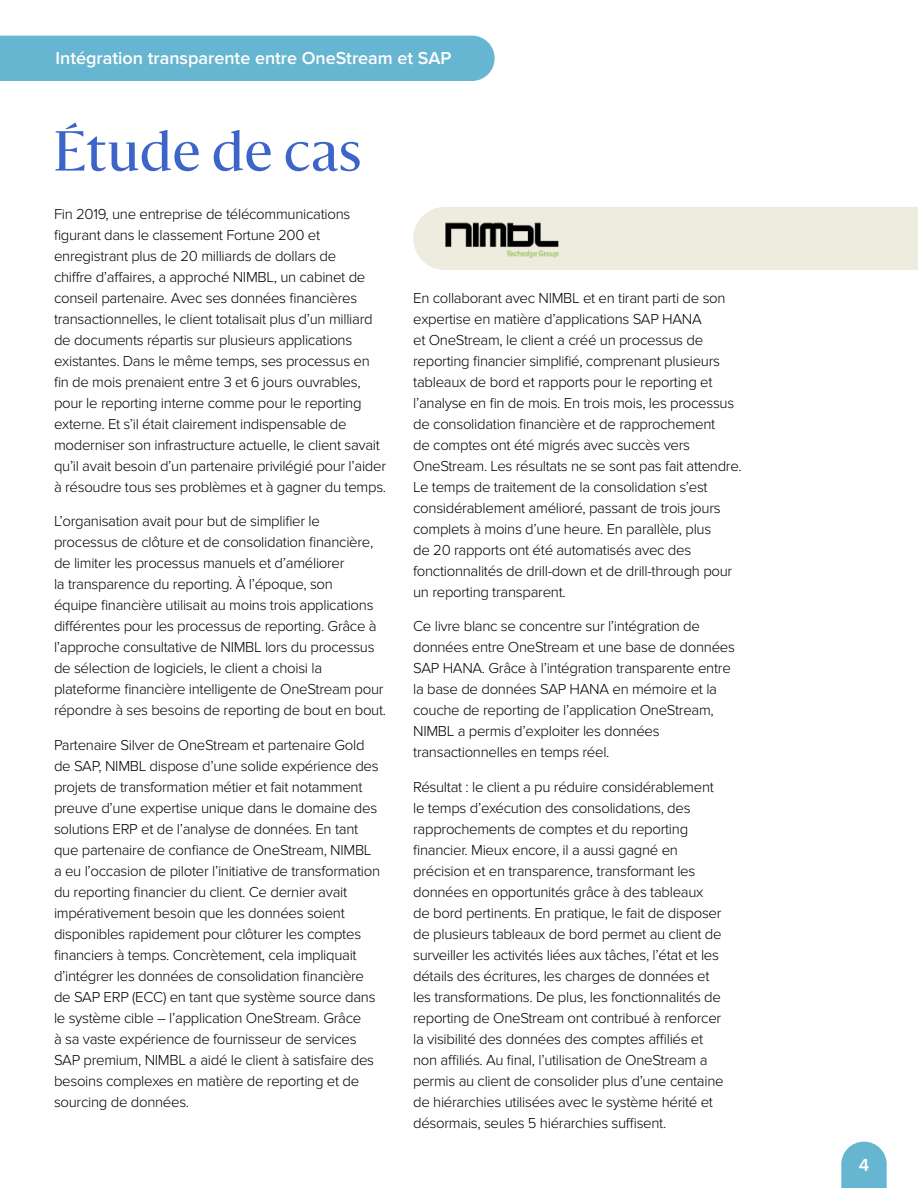
<style>
.page{position:relative;width:918px;height:1188px;background:#fff}
.page>*{position:absolute;margin:0;border:0;box-sizing:border-box;transform-origin:0 0}
.t1{font:52.5px "Sanomat";letter-spacing:.03em;color:#3d65c9}
.t2{font:600 18px "Proxima Nova";color:#fff}
.t3{font:300 15px/21px "Proxima Nova";letter-spacing:-.02em;color:#000}
</style>
<div class="page">
<div style="left:0;top:36px;width:495px;height:45px;background:#66b5d1"></div>
<svg style="left:841px;top:1142px;width:46px;height:46px;background:#77bdd6"></svg>
<div style="left:413px;top:207px;width:505px;height:63px;background:#eeebdf"></div>
<img style="left:444px;top:217px;width:122px;height:41px">
<p class="t2" style="left:56px;top:48px;width:397px">Intégration transparente entre OneStream et SAP</p>
<h1 class="t1" style="left:54px;top:113px;width:308px">Étude de cas</h1>
<p class="t3" style="left:54px;top:203px;width:334px">Fin 2019, une entreprise de télécommunications figurant dans le classement Fortune 200 et enregistrant plus de 20 milliards de dollars de<br>chiffre d’affaires, a approché NIMBL, un cabinet de conseil partenaire. Avec ses données financières transactionnelles, le client totalisait plus d’un milliard de documents répartis sur plusieurs applications existantes. Dans le même temps, ses processus en fin de mois prenaient entre 3 et 6 jours ouvrables, pour le reporting interne comme pour le reporting externe. Et s’il était clairement indispensable de moderniser son infrastructure actuelle, le client savait qu’il avait besoin d’un partenaire privilégié pour l’aider à résoudre tous ses problèmes et à gagner du temps.</p>
<p class="t3" style="left:54px;top:511px;width:332px">L’organisation avait pour but de simplifier le processus de clôture et de consolidation financière, de limiter les processus manuels et d’améliorer<br>la transparence du reporting. À l’époque, son<br>équipe financière utilisait au moins trois applications différentes pour les processus de reporting. Grâce à l’approche consultative de NIMBL lors du processus de sélection de logiciels, le client a choisi la plateforme financière intelligente de OneStream pour répondre à ses besoins de reporting de bout en bout.</p>
<p class="t3" style="left:54px;top:734px;width:328px">Partenaire Silver de OneStream et partenaire Gold de SAP, NIMBL dispose d’une solide expérience des projets de transformation métier et fait notamment preuve d’une expertise unique dans le domaine des solutions ERP et de l’analyse de données. En tant que partenaire de confiance de OneStream, NIMBL a eu l’occasion de piloter l’initiative de transformation du reporting financier du client. Ce dernier avait impérativement besoin que les données soient disponibles rapidement pour clôturer les comptes financiers à temps. Concrètement, cela impliquait d’intégrer les données de consolidation financière de SAP ERP (ECC) en tant que système source dans le système cible – l’application OneStream. Grâce<br>à sa vaste expérience de fournisseur de services SAP premium, NIMBL a aidé le client à satisfaire des besoins complexes en matière de reporting et de sourcing de données.</p>
<p class="t3" style="left:413px;top:287px;width:328px">En collaborant avec NIMBL et en tirant parti de son expertise en matière d’applications SAP HANA<br>et OneStream, le client a créé un processus de reporting financier simplifié, comprenant plusieurs tableaux de bord et rapports pour le reporting et l’analyse en fin de mois. En trois mois, les processus de consolidation financière et de rapprochement<br>de comptes ont été migrés avec succès vers OneStream. Les résultats ne se sont pas fait attendre.<br>Le temps de traitement de la consolidation s’est considérablement amélioré, passant de trois jours complets à moins d’une heure. En parallèle, plus<br>de 20 rapports ont été automatisés avec des fonctionnalités de drill-down et de drill-through pour un reporting transparent.</p>
<p class="t3" style="left:413px;top:616px;width:323px">Ce livre blanc se concentre sur l’intégration de données entre OneStream et une base de données SAP HANA. Grâce à l’intégration transparente entre la base de données SAP HANA en mémoire et la couche de reporting de l’application OneStream, NIMBL a permis d’exploiter les données transactionnelles en temps réel.</p>
<p class="t3" style="left:413px;top:776px;width:312px">Résultat : le client a pu réduire considérablement le temps d’exécution des consolidations, des rapprochements de comptes et du reporting financier. Mieux encore, il a aussi gagné en précision et en transparence, transformant les données en opportunités grâce à des tableaux de bord pertinents. En pratique, le fait de disposer de plusieurs tableaux de bord permet au client de surveiller les activités liées aux tâches, l’état et les détails des écritures, les charges de données et les transformations. De plus, les fonctionnalités de reporting de OneStream ont contribué à renforcer la visibilité des données des comptes affiliés et non affiliés. Au final, l’utilisation de OneStream a permis au client de consolider plus d’une centaine de hiérarchies utilisées avec le système hérité et désormais, seules 5 hiérarchies suffisent.</p>
<p class="t2" style="left:859px;top:1154px;width:12px">4</p>
</div>
